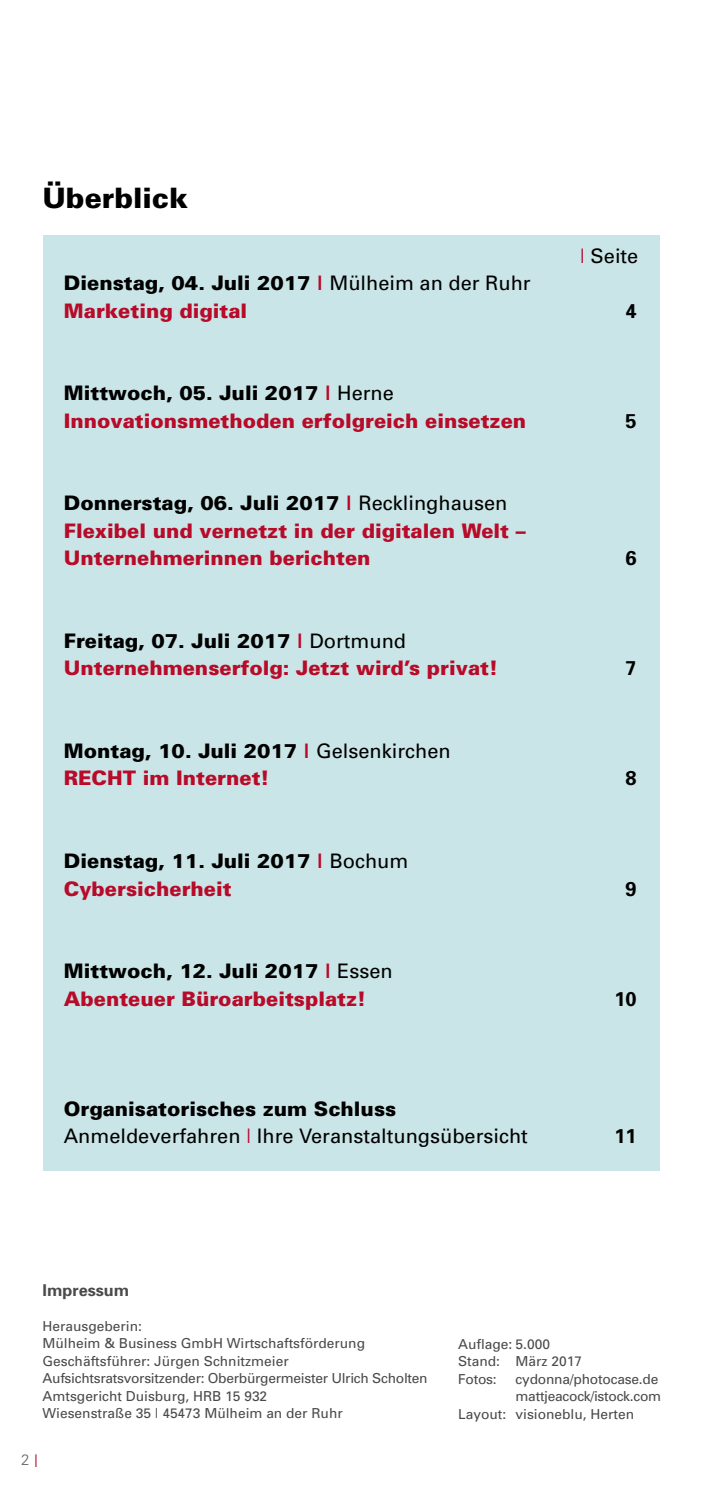
<style>
.page{position:relative;width:702px;height:1489px;background:#fff}
.page>*{position:absolute;margin:0;border:0;box-sizing:border-box;transform-origin:0 0}
.t1{font:900 28px "Univers";color:#000}
.t2{font:900 20px/27.5px "Univers";color:#b80a29}
.t3{font:900 20px/27.5px "Univers";color:#000}
.t4{font:20px/27.5px "Univers";color:#000}
.t5{font:700 20px "Univers";color:#000}
.t6{font:700 16.25px "Univers";color:#4a4a49}
.t7{font:300 15px "Univers";color:#646363}
.t8{font:13.75px/17.5px "Univers";color:#4a4a49}
.t9{font:13.75px "Univers";letter-spacing:-.02em;color:#4a4a49}
.s1{color:#b80a29}
.s2{font-weight:400}
.s3{color:#000}
.s4{font-weight:400;color:#000}
.s5{font-weight:900}
.s6{font-size:17.5px;color:#b80a29}
</style>
<div class="page">
<div style="left:43px;top:235px;width:616px;height:935px;background:#cae5e7"></div>
<h1 class="t1" style="left:43px;top:180px;width:147px">Überblick</h1>
<h2 class="t3" style="left:64px;top:269px;width:468px">Dienstag, 04. Juli 2017 <span class="s1">|</span> <span class="s2">Mülheim an der Ruhr<br></span><span class="s1">Marketing digital</span></h2>
<h2 class="t2" style="left:64px;top:379px;width:464px"><span class="s3">Mittwoch, 05. Juli 2017</span> | <span class="s4">Herne<br></span>Innovationsmethoden erfolgreich einsetzen</h2>
<h2 class="t2" style="left:64px;top:489px;width:463px"><span class="s3">Donnerstag, 06. Juli 2017</span> | <span class="s4">Recklinghausen<br></span>Flexibel und vernetzt in der digitalen Welt –<br>Unternehmerinnen berichten</h2>
<h2 class="t2" style="left:64px;top:626px;width:435px"><span class="s3">Freitag, 07. Juli 2017</span> | <span class="s4">Dortmund<br></span>Unternehmenserfolg: Jetzt wird’s privat!</h2>
<h2 class="t3" style="left:64px;top:736px;width:388px">Montag, 10. Juli 2017 <span class="s1">|</span> <span class="s2">Gelsenkirchen<br></span><span class="s1">RECHT im Internet!</span></h2>
<h2 class="t3" style="left:64px;top:846px;width:346px">Dienstag, 11. Juli 2017 <span class="s1">|</span> <span class="s2">Bochum<br></span><span class="s1">Cybersicherheit</span></h2>
<h2 class="t2" style="left:64px;top:956px;width:330px"><span class="s3">Mittwoch, 12. Juli 2017</span> | <span class="s4">Essen<br></span>Abenteuer Büroarbeitsplatz!</h2>
<h2 class="t4" style="left:64px;top:1094px;width:465px"><span class="s5">Organisatorisches zum Schluss<br></span>Anmeldeverfahren <span class="s1">|</span> Ihre Veranstaltungsübersicht</h2>
<h2 class="t4" style="left:579px;top:241px;width:60px"><span class="s1">|</span> Seite</h2>
<h2 class="t5" style="left:625px;top:298px;width:13px">4</h2>
<h2 class="t5" style="left:625px;top:408px;width:13px">5</h2>
<h2 class="t5" style="left:625px;top:545px;width:13px">6</h2>
<h2 class="t5" style="left:625px;top:655px;width:13px">7</h2>
<h2 class="t5" style="left:625px;top:765px;width:13px">8</h2>
<h2 class="t5" style="left:625px;top:875px;width:13px">9</h2>
<h2 class="t5" style="left:614px;top:985px;width:24px">10</h2>
<h2 class="t5" style="left:614px;top:1123px;width:24px">11</h2>
<p class="t6" style="left:43px;top:1279px;width:88px">Impressum</p>
<p class="t8" style="left:43px;top:1316px;width:386px">Herausgeberin:<br>Mülheim &amp; Business GmbH Wirtschaftsförderung Geschäftsführer: Jürgen Schnitzmeier Aufsichtsratsvorsitzender: Oberbürgermeister Ulrich Scholten Amtsgericht Duisburg, HRB 15 932<br>Wiesenstraße 35 | 45473 Mülheim an der Ruhr</p>
<p class="t7" style="left:21px;top:1450px;width:18px">2 <span class="s6">|</span></p>
<p class="t8" style="left:458px;top:1334px;width:125px">Auflage: 5.000<br>Stand: März 2017<br>Fotos:</p>
<p class="t8" style="left:515px;top:1369px;width:144px">cydonna/photocase.de</p>
<p class="t9" style="left:515px;top:1387px;width:147px">mattjeacock/istock.com</p>
<p class="t8" style="left:458px;top:1404px;width:177px">Layout: visioneblu, Herten</p>
</div>
